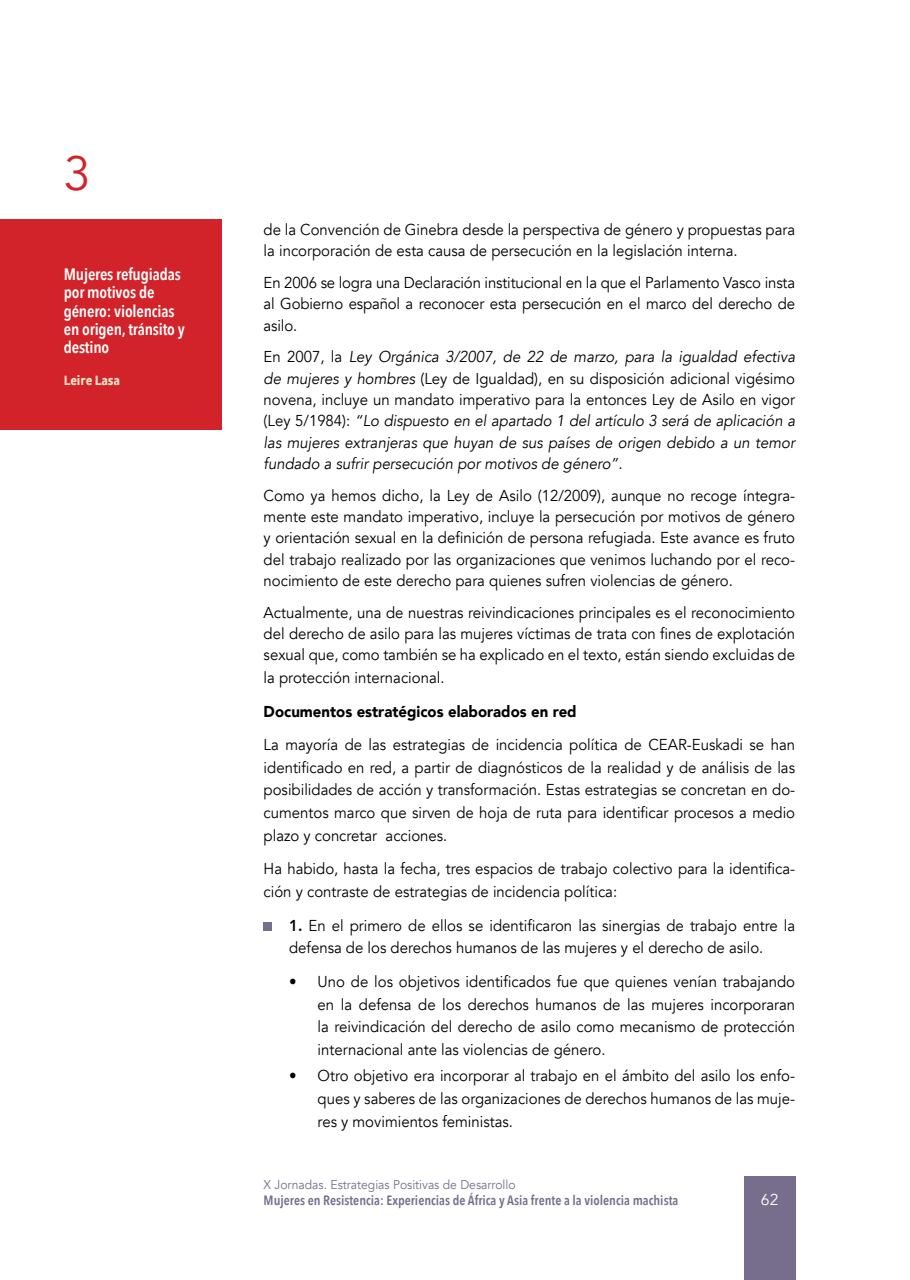
<style>
.page{position:relative;width:910px;height:1280px;background:#fff}
.page>*{position:absolute;margin:0;border:0;box-sizing:border-box;transform-origin:0 0}
.t1{font:48px "Avenir";color:#d2232a}
.t2{font:600 16.5px/18px "Avenir Next Condensed";letter-spacing:-.01em;color:#fff}
.t3{font:15.75px/22.8px "Avenir";color:#000;text-align:justify;scale:.95 1}
.t4{font:italic 15.75px/21.3px "Avenir";color:#000;text-align:justify;scale:.95 1}
.t5{font:900 15.75px "Avenir";color:#000;scale:.95 1}
.t6{font:15.75px "Avenir";color:#fff}
.t7{font:600 13.5px "Avenir Next Condensed";color:#776e8d}
.t8{font:700 condensed 13.5px "Pluto Sans W01";letter-spacing:-.01em;color:#ffe6ca;scale:.95 1}
.t9{font:12.75px "Avenir";color:#776e8d;scale:.95 1}
.s1{font-style:normal}
.s2{font-weight:800}
</style>
<div class="page">
<div style="left:744px;top:1176px;width:51px;height:104px;background:#776e8d"></div>
<div style="left:264px;top:922px;width:8px;height:8px;background:#776e8d"></div>
<div style="left:0;top:219px;width:221px;height:210px;background:#d2232a"></div>
<h1 class="t1" style="left:64px;top:145px;width:28px">3</h1>
<p class="t2" style="left:64px;top:265px;width:123px">Mujeres refugiadas por motivos de género: violencias en origen, tránsito y destino</p>
<p class="t8" style="left:64px;top:372px;width:61px">Leire Lasa</p>
<p class="t3" style="left:264px;top:219px;width:561px;line-height:21.3px">de la Convención de Ginebra desde la perspectiva de género y propuestas para la incorporación de esta causa de persecución en la legislación interna.</p>
<p class="t3" style="left:264px;top:272px;width:561px;line-height:21.3px">En 2006 se logra una Declaración institucional en la que el Parlamento Vasco insta al Gobierno español a reconocer esta persecución en el marco del derecho de asilo.</p>
<p class="t4" style="left:264px;top:347px;width:561px"><span class="s1">En 2007, la</span> Ley Orgánica 3/2007, de 22 de marzo, para la igualdad efectiva de mujeres y hombres <span class="s1">(Ley de Igualdad), en su disposición adicional vigésimo novena, incluye un mandato imperativo para la entonces Ley de Asilo en vigor (Ley 5/1984):</span> “Lo dispuesto en el apartado 1 del artículo 3 será de aplicación a las mujeres extranjeras que huyan de sus países de origen debido a un temor fundado a sufrir persecución por motivos de género”.</p>
<p class="t3" style="left:264px;top:485px;width:561px;line-height:21.3px">Como ya hemos dicho, la Ley de Asilo (12/2009), aunque no recoge íntegra&shy;mente este mandato imperativo, incluye la persecución por motivos de género y orientación sexual en la definición de persona refugiada. Este avance es fruto del trabajo realizado por las organizaciones que venimos luchando por el reco&shy;nocimiento de este derecho para quienes sufren violencias de género.</p>
<p class="t3" style="left:264px;top:602px;width:561px;line-height:21.3px">Actualmente, una de nuestras reivindicaciones principales es el reconocimiento del derecho de asilo para las mujeres víctimas de trata con fines de explotación sexual que, como también se ha explicado en el texto, están siendo excluidas de</p>
<p class="t3" style="left:264px;top:666px;width:192px">la protección internacional.</p>
<p class="t5" style="left:264px;top:697px;width:331px">Documentos estratégicos elaborados en red</p>
<p class="t3" style="left:264px;top:733px;width:561px">La mayoría de las estrategias de incidencia política de CEAR-Euskadi se han identificado en red, a partir de diagnósticos de la realidad y de análisis de las posibilidades de acción y transformación. Estas estrategias se concretan en do&shy;cumentos marco que sirven de hoja de ruta para identificar procesos a medio plazo y concretar acciones.</p>
<p class="t3" style="left:264px;top:858px;width:561px">Ha habido, hasta la fecha, tres espacios de trabajo colectivo para la identifica&shy;ción y contraste de estrategias de incidencia política:</p>
<p class="t3" style="left:289px;top:914px;width:534px"><span class="s2">1.</span> En el primero de ellos se identificaron las sinergias de trabajo entre la defensa de los derechos humanos de las mujeres y el derecho de asilo.</p>
<p class="t3" style="left:318px;top:970px;width:504px;text-indent:-28px"><span class="s2">•</span> Uno de los objetivos identificados fue que quienes venían trabajando en la defensa de los derechos humanos de las mujeres incorporaran la reivindicación del derecho de asilo como mecanismo de protección internacional ante las violencias de género.</p>
<p class="t3" style="left:318px;top:1065px;width:504px;text-indent:-28px"><span class="s2">•</span> Otro objetivo era incorporar al trabajo en el ámbito del asilo los enfo&shy;ques y saberes de las organizaciones de derechos humanos de las muje&shy;res y movimientos feministas.</p>
<p class="t9" style="left:264px;top:1177px;width:267px">X Jornadas. Estrategias Positivas de Desarrollo</p>
<p class="t7" style="left:264px;top:1189px;width:416px">Mujeres en Resistencia: Experiencias de África y Asia frente a la violencia machista</p>
<p class="t6" style="left:761px;top:1190px;width:19px">62</p>
</div>
